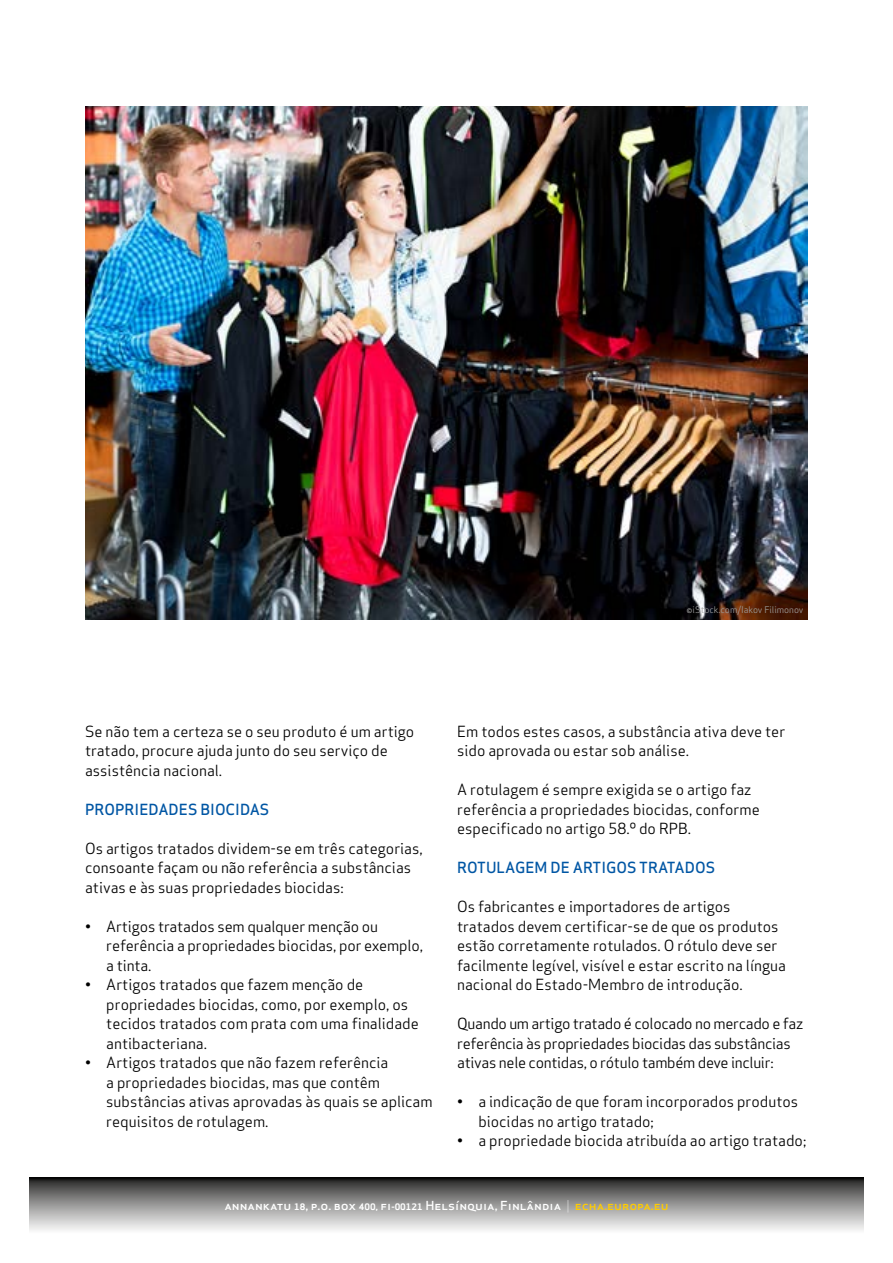
<style>
.page{position:relative;width:893px;height:1263px;background:#fff}
.page>*{position:absolute;margin:0;border:0;box-sizing:border-box;transform-origin:0 0}
.t1{font:15px/19.5px "Apex Sans";color:#000}
.t2{font:15px/19.5px "Apex Sans";letter-spacing:-.02em;color:#000}
.t3{font:500 15px "Apex Sans";color:#0056a4}
.t4{font:500 12.15px "Apex Sans";color:#fff;scale:1.08 1}
.t5{font:9px "Apex Sans";color:#9d9d9c}
.s1{font-weight:700;font-size:8.7px}
.s2{font-weight:700;font-size:8.25px}
.s3{font-weight:300}
.s4{color:#fc0}
</style>
<div class="page">
<svg style="left:30px;top:1178px;width:833px;height:52px;background:#909090"></svg>
<img style="left:85px;top:106px;width:723px;height:514px">
<p class="t5" style="left:686px;top:602px;width:118px">©iStock.com/Iakov Filimonov</p>
<p class="t1" style="left:85px;top:720px;width:331px">Se não tem a certeza se o seu produto é um artigo tratado, procure ajuda junto do seu serviço de assistência nacional.</p>
<p class="t3" style="left:85px;top:796px;width:186px">PROPRIEDADES BIOCIDAS</p>
<p class="t1" style="left:85px;top:837px;width:339px">Os artigos tratados dividem-se em três categorias, consoante façam ou não referência a substâncias ativas e às suas propriedades biocidas:</p>
<p class="t1" style="left:106px;top:915px;width:318px;text-indent:-21px">• Artigos tratados sem qualquer menção ou referência a propriedades biocidas, por exemplo, a tinta.</p>
<p class="t1" style="left:106px;top:973px;width:314px;text-indent:-21px">• Artigos tratados que fazem menção de propriedades biocidas, como, por exemplo, os tecidos tratados com prata com uma finalidade antibacteriana.</p>
<p class="t1" style="left:106px;top:1051px;width:328px;text-indent:-21px">• Artigos tratados que não fazem referência<br>a propriedades biocidas, mas que contêm substâncias ativas aprovadas às quais se aplicam requisitos de rotulagem.</p>
<p class="t1" style="left:457px;top:720px;width:330px">Em todos estes casos, a substância ativa deve ter sido aprovada ou estar sob análise.</p>
<p class="t1" style="left:457px;top:778px;width:304px">A rotulagem é sempre exigida se o artigo faz referência a propriedades biocidas, conforme especificado no artigo 58.º do RPB.</p>
<p class="t3" style="left:457px;top:854px;width:260px">ROTULAGEM DE ARTIGOS TRATADOS</p>
<p class="t1" style="left:457px;top:895px;width:330px">Os fabricantes e importadores de artigos tratados devem certificar-se de que os produtos estão corretamente rotulados. O rótulo deve ser facilmente legível, visível e estar escrito na língua nacional do Estado-Membro de introdução.</p>
<p class="t2" style="left:457px;top:1012px;width:348px">Quando um artigo tratado é colocado no mercado e faz referência às propriedades biocidas das substâncias ativas nele contidas, o rótulo também deve incluir:</p>
<p class="t1" style="left:478px;top:1090px;width:321px;text-indent:-21px">• a indicação de que foram incorporados produtos biocidas no artigo tratado;</p>
<p class="t1" style="left:457px;top:1129px;width:351px">• a propriedade biocida atribuída ao artigo tratado;</p>
<p class="t4" style="left:224px;top:1195px;width:413px">annankatu <span class="s1">18</span>, p.o. box <span class="s1">400,</span> fi<span class="s2">-</span><span class="s1">00121</span> Helsínquia, Finlândia <span class="s3">|</span> <span class="s4">echa.europa.eu</span></p>
</div>
